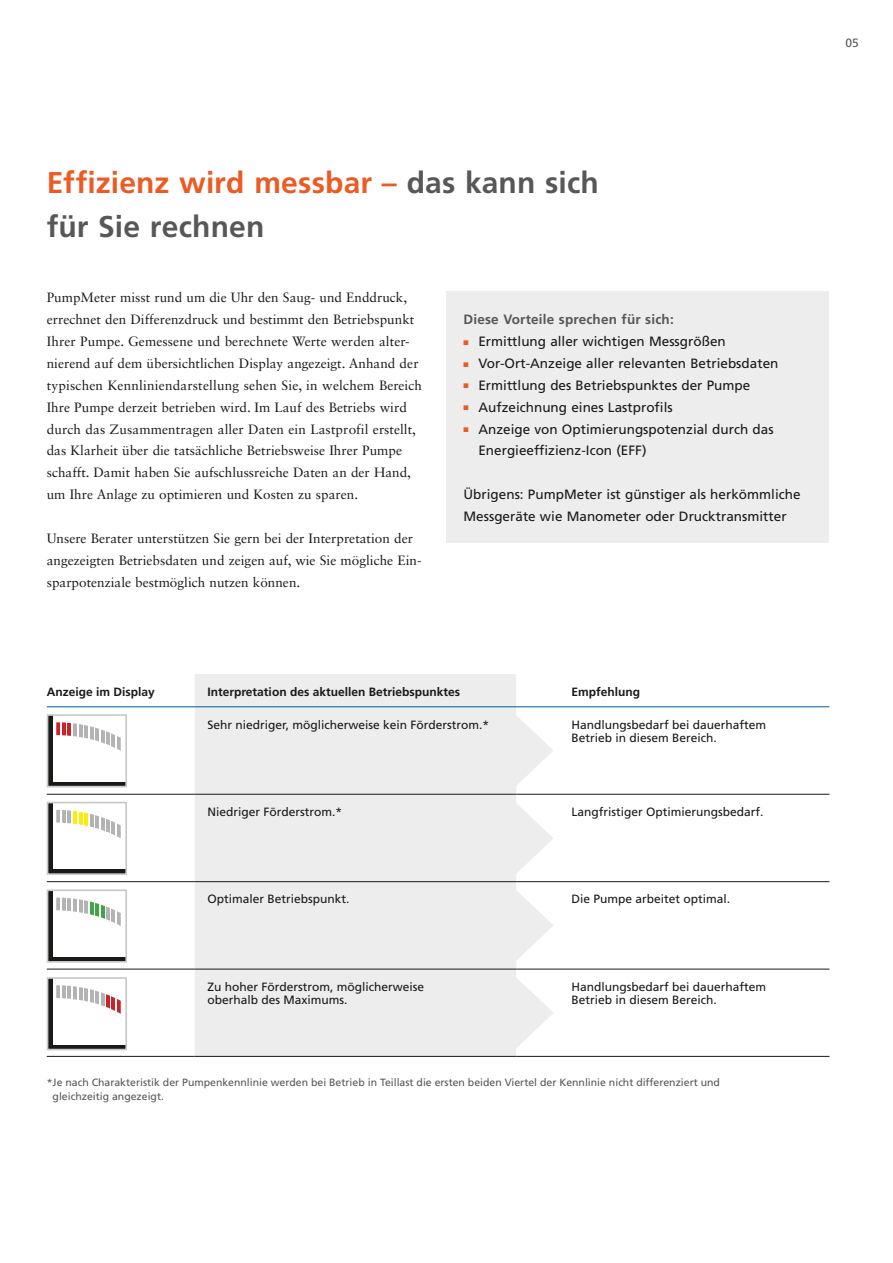
<style>
.page{position:relative;width:893px;height:1263px;background:#fff}
.page>*{position:absolute;margin:0;border:0;box-sizing:border-box;transform-origin:0 0}
.t1{font:700 30px/43.7px "Frutiger LT Pro";letter-spacing:.005em;color:#575757}
.t2{font:13.5px/21.9px "Sabon LT Std";color:#1a1918}
.t3{font:13.5px/21.9px "Frutiger LT Pro";color:#1a1918}
.t4{font:700 13.5px "Frutiger LT Pro";letter-spacing:.015em;color:#575757}
.t5{font:12px/13.5px "Frutiger LT Pro";color:#1a1918}
.t6{font:700 12px "Frutiger LT Pro";color:#1a1918}
.t7{font:12px "Frutiger LT Pro";color:#575757}
.t8{font:10.5px/13.5px "Frutiger LT Pro";color:#575757}
.s1{color:#eb5c25}
</style>
<div class="page">
<svg style="left:47px;top:707px;width:782px;height:349px"></svg>
<div style="left:195px;top:674px;width:321px;height:382px;background:#ededee"></div>
<hr style="left:47px;top:706px;width:148px;height:1px;background:#00589a">
<hr style="left:195px;top:706px;width:321px;height:1px;background:#00589a">
<hr style="left:516px;top:706px;width:313px;height:1px;background:#00589a">
<hr style="left:47px;top:794px;width:148px;height:1px;background:#1a1918">
<hr style="left:195px;top:794px;width:321px;height:1px;background:#1a1918">
<hr style="left:516px;top:794px;width:313px;height:1px;background:#1a1918">
<hr style="left:47px;top:881px;width:148px;height:1px;background:#1a1918">
<hr style="left:195px;top:881px;width:321px;height:1px;background:#1a1918">
<hr style="left:516px;top:881px;width:313px;height:1px;background:#1a1918">
<hr style="left:47px;top:969px;width:148px;height:1px;background:#1a1918">
<hr style="left:195px;top:969px;width:321px;height:1px;background:#1a1918">
<hr style="left:516px;top:969px;width:313px;height:1px;background:#1a1918">
<hr style="left:47px;top:1056px;width:148px;height:1px;background:#1a1918">
<hr style="left:195px;top:1056px;width:321px;height:1px;background:#1a1918">
<hr style="left:516px;top:1056px;width:313px;height:1px;background:#1a1918">
<svg style="left:50px;top:717px;width:74px;height:67px"></svg>
<div style="left:53px;top:715px;width:73px;height:66px;background:#fff"></div>
<svg style="left:56px;top:722px;width:4px;height:14px"></svg>
<svg style="left:62px;top:722px;width:4px;height:14px"></svg>
<svg style="left:67px;top:722px;width:4px;height:14px"></svg>
<svg style="left:73px;top:723px;width:4px;height:14px"></svg>
<svg style="left:79px;top:724px;width:4px;height:14px"></svg>
<svg style="left:84px;top:725px;width:4px;height:14px"></svg>
<svg style="left:90px;top:726px;width:4px;height:14px"></svg>
<svg style="left:95px;top:727px;width:4px;height:15px"></svg>
<svg style="left:101px;top:729px;width:4px;height:15px"></svg>
<svg style="left:106px;top:731px;width:4px;height:15px"></svg>
<hr style="left:112px;top:732px;width:3px;height:17px;background:#b3b3b4">
<svg style="left:117px;top:736px;width:4px;height:15px"></svg>
<div style="left:47px;top:714px;width:80px;height:73px;border:2px solid #c7c7c7"></div>
<div style="left:48px;top:802px;width:78px;height:72px;background:#1a1918"></div>
<div style="left:53px;top:802px;width:73px;height:67px;background:#fff"></div>
<svg style="left:56px;top:810px;width:4px;height:13px"></svg>
<svg style="left:62px;top:810px;width:4px;height:13px"></svg>
<svg style="left:67px;top:810px;width:4px;height:14px"></svg>
<svg style="left:73px;top:810px;width:4px;height:15px"></svg>
<svg style="left:79px;top:811px;width:4px;height:14px"></svg>
<svg style="left:84px;top:812px;width:4px;height:15px"></svg>
<svg style="left:90px;top:814px;width:4px;height:14px"></svg>
<svg style="left:95px;top:815px;width:4px;height:14px"></svg>
<svg style="left:101px;top:817px;width:4px;height:14px"></svg>
<svg style="left:106px;top:819px;width:4px;height:14px"></svg>
<hr style="left:112px;top:819px;width:3px;height:17px;background:#b3b3b4">
<svg style="left:117px;top:823px;width:4px;height:15px"></svg>
<div style="left:47px;top:802px;width:80px;height:73px;border:2px solid #c7c7c7"></div>
<div style="left:48px;top:890px;width:78px;height:72px;background:#1a1918"></div>
<div style="left:53px;top:890px;width:73px;height:66px;background:#fff"></div>
<svg style="left:56px;top:897px;width:4px;height:14px"></svg>
<svg style="left:62px;top:897px;width:4px;height:14px"></svg>
<svg style="left:67px;top:898px;width:4px;height:13px"></svg>
<svg style="left:73px;top:898px;width:4px;height:14px"></svg>
<svg style="left:79px;top:899px;width:4px;height:14px"></svg>
<svg style="left:84px;top:900px;width:4px;height:14px"></svg>
<svg style="left:90px;top:901px;width:4px;height:15px"></svg>
<svg style="left:95px;top:903px;width:4px;height:14px"></svg>
<svg style="left:101px;top:904px;width:4px;height:15px"></svg>
<svg style="left:106px;top:906px;width:4px;height:15px"></svg>
<hr style="left:112px;top:907px;width:3px;height:17px;background:#b3b3b4">
<svg style="left:117px;top:911px;width:4px;height:15px"></svg>
<div style="left:47px;top:889px;width:80px;height:74px;border:2px solid #c7c7c7"></div>
<svg style="left:50px;top:980px;width:74px;height:67px"></svg>
<div style="left:53px;top:978px;width:73px;height:66px;background:#fff"></div>
<svg style="left:56px;top:985px;width:4px;height:13px"></svg>
<svg style="left:62px;top:985px;width:4px;height:14px"></svg>
<svg style="left:67px;top:985px;width:4px;height:14px"></svg>
<svg style="left:73px;top:986px;width:4px;height:14px"></svg>
<svg style="left:79px;top:987px;width:4px;height:14px"></svg>
<svg style="left:84px;top:988px;width:4px;height:14px"></svg>
<svg style="left:90px;top:989px;width:4px;height:14px"></svg>
<svg style="left:95px;top:990px;width:4px;height:15px"></svg>
<svg style="left:101px;top:992px;width:4px;height:15px"></svg>
<svg style="left:106px;top:994px;width:4px;height:15px"></svg>
<hr style="left:112px;top:995px;width:3px;height:17px;background:#cd2027">
<svg style="left:117px;top:999px;width:4px;height:15px"></svg>
<div style="left:47px;top:977px;width:80px;height:73px;border:2px solid #c7c7c7"></div>
<svg style="left:515px;top:714px;width:39px;height:73px"></svg>
<svg style="left:515px;top:802px;width:39px;height:72px"></svg>
<svg style="left:515px;top:889px;width:39px;height:72px"></svg>
<svg style="left:515px;top:977px;width:39px;height:72px"></svg>
<div style="left:446px;top:291px;width:383px;height:252px;background:#ededee"></div>
<p class="t7" style="left:845px;top:36px;width:15px">05</p>
<h1 class="t1" style="left:47px;top:161px;width:554px"><span class="s1">Effizienz wird messbar –</span> das kann sich für Sie rechnen</h1>
<p class="t2" style="left:47px;top:287px;width:377px">PumpMeter misst rund um die Uhr den Saug- und Enddruck, errechnet den Differenzdruck und bestimmt den Betriebspunkt Ihrer Pumpe. Gemessene und berechnete Werte werden alter&shy;nierend auf dem übersichtlichen Display angezeigt. Anhand der typischen Kennliniendarstellung sehen Sie, in welchem Bereich Ihre Pumpe derzeit betrieben wird. Im Lauf des Betriebs wird durch das Zusammentragen aller Daten ein Lastprofil erstellt, das Klarheit über die tatsächliche Betriebsweise Ihrer Pumpe schafft. Damit haben Sie aufschlussreiche Daten an der Hand, um Ihre Anlage zu optimieren und Kosten zu sparen.</p>
<p class="t2" style="left:47px;top:527px;width:376px">Unsere Berater unterstützen Sie gern bei der Interpretation der angezeigten Betriebsdaten und zeigen auf, wie Sie mögliche Ein&shy;sparpotenziale bestmöglich nutzen können.</p>
<p class="t4" style="left:463px;top:312px;width:212px">Diese Vorteile sprechen für sich:</p>
<p class="t3" style="left:463px;top:331px;width:264px"><span class="s1">■</span> Ermittlung aller wichtigen Messgrößen</p>
<p class="t3" style="left:463px;top:352px;width:316px"><span class="s1">■</span> Vor-Ort-Anzeige aller relevanten Betriebsdaten</p>
<p class="t3" style="left:463px;top:374px;width:288px"><span class="s1">■</span> Ermittlung des Betriebspunktes der Pumpe</p>
<p class="t3" style="left:463px;top:396px;width:211px"><span class="s1">■</span> Aufzeichnung eines Lastprofils</p>
<p class="t3" style="left:478px;top:418px;width:297px;text-indent:-15px"><span class="s1">■</span> Anzeige von Optimierungspotenzial durch das<br>Energieeffizienz-Icon (EFF)</p>
<p class="t3" style="left:463px;top:484px;width:339px">Übrigens: PumpMeter ist günstiger als herkömmliche<br>Messgeräte wie Manometer oder Drucktransmitter</p>
<p class="t6" style="left:47px;top:684px;width:110px">Anzeige im Display</p>
<p class="t6" style="left:207px;top:684px;width:254px">Interpretation des aktuellen Betriebspunktes</p>
<p class="t6" style="left:571px;top:684px;width:70px">Empfehlung</p>
<p class="t5" style="left:207px;top:718px;width:283px">Sehr niedriger, möglicherweise kein Förderstrom.*</p>
<p class="t5" style="left:571px;top:718px;width:196px">Handlungsbedarf bei dauerhaftem<br>Betrieb in diesem Bereich.</p>
<p class="t5" style="left:207px;top:805px;width:136px">Niedriger Förderstrom.*</p>
<p class="t5" style="left:571px;top:805px;width:194px">Langfristiger Optimierungsbedarf.</p>
<p class="t5" style="left:207px;top:892px;width:144px">Optimaler Betriebspunkt.</p>
<p class="t5" style="left:571px;top:892px;width:160px">Die Pumpe arbeitet optimal.</p>
<p class="t5" style="left:207px;top:980px;width:218px">Zu hoher Förderstrom, möglicherweise oberhalb des Maximums.</p>
<p class="t5" style="left:571px;top:980px;width:196px">Handlungsbedarf bei dauerhaftem<br>Betrieb in diesem Bereich.</p>
<p class="t8" style="left:53px;top:1076px;width:669px;text-indent:-6px">*Je nach Charakteristik der Pumpenkennlinie werden bei Betrieb in Teillast die ersten beiden Viertel der Kennlinie nicht differenziert und gleichzeitig angezeigt.</p>
</div>
